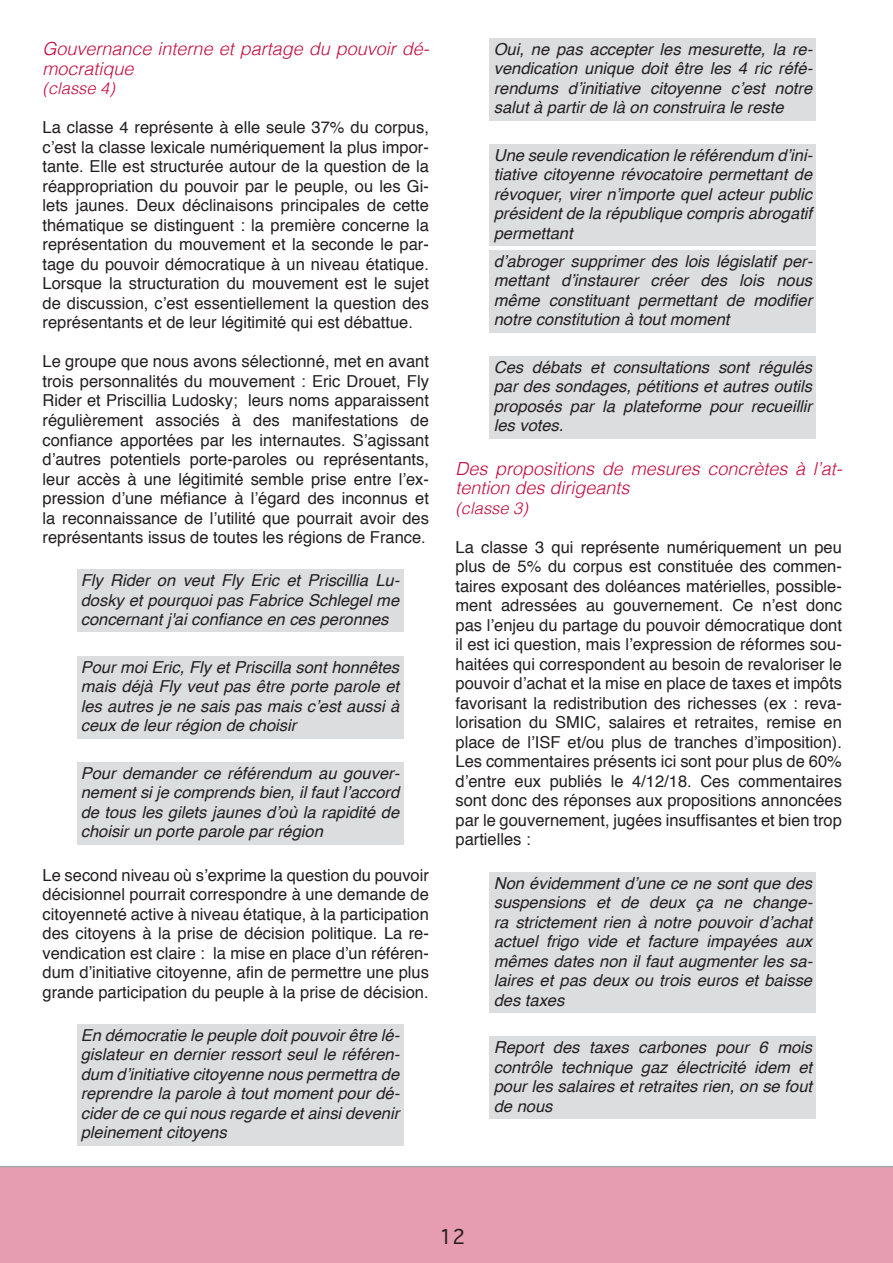
<style>
.page{position:relative;width:893px;height:1263px;background:#fff}
.page>*{position:absolute;margin:0;border:0;box-sizing:border-box;transform-origin:0 0}
.t1{font:19.5px "Geneva";color:#231f20}
.titre_3{font:italic 300 18px/19.5px "Helvetica";color:#c40a3c}
.t2{font:16.5px/19.5px "Helvetica";color:#231f20;text-align:justify}
.citation{font:italic 16.5px/19.5px "Helvetica";color:#231f20;text-align:justify}
.titre_3-2{font:italic 300 16.5px "Helvetica";color:#c40a3c}
</style>
<div class="page">
<div style="left:0;top:1166px;width:893px;height:97px;background:#e79db1"></div>
<div style="left:77px;top:570px;width:326px;height:62px;background:#dcdddf"></div>
<div style="left:77px;top:656px;width:326px;height:82px;background:#dcdddf"></div>
<div style="left:77px;top:762px;width:326px;height:82px;background:#dcdddf"></div>
<div style="left:77px;top:1024px;width:326px;height:121px;background:#dcdddf"></div>
<div style="left:489px;top:38px;width:327px;height:82px;background:#dcdddf"></div>
<div style="left:489px;top:144px;width:327px;height:102px;background:#dcdddf"></div>
<div style="left:489px;top:250px;width:327px;height:82px;background:#dcdddf"></div>
<div style="left:489px;top:356px;width:327px;height:82px;background:#dcdddf"></div>
<div style="left:489px;top:872px;width:327px;height:140px;background:#dcdddf"></div>
<div style="left:489px;top:1036px;width:327px;height:82px;background:#dcdddf"></div>
<p class="titre_3" style="left:43px;top:38px;width:388px">Gouvernance interne et partage du pouvoir dé&shy;mocratique</p>
<p class="titre_3-2" style="left:43px;top:75px;width:74px">(classe 4)</p>
<p class="t2" style="left:43px;top:118px;width:388px">La classe 4 représente à elle seule 37% du corpus, c’est la classe lexicale numériquement la plus impor&shy;tante. Elle est structurée autour de la question de la réappropriation du pouvoir par le peuple, ou les Gi&shy;lets jaunes. Deux déclinaisons principales de cette thématique se distinguent : la première concerne la représentation du mouvement et la seconde le par&shy;tage du pouvoir démocratique à un niveau étatique.<br>Lorsque la structuration du mouvement est le sujet de discussion, c’est essentiellement la question des représentants et de leur légitimité qui est débattue.</p>
<p class="t2" style="left:43px;top:352px;width:388px">Le groupe que nous avons sélectionné, met en avant trois personnalités du mouvement : Eric Drouet, Fly Rider et Priscillia Ludosky; leurs noms apparaissent régulièrement associés à des manifestations de confiance apportées par les internautes. S’agissant d’autres potentiels porte-paroles ou représentants, leur accès à une légitimité semble prise entre l’ex&shy;pression d’une méfiance à l’égard des inconnus et la reconnaissance de l’utilité que pourrait avoir des représentants issus de toutes les régions de France.</p>
<p class="citation" style="left:81px;top:571px;width:320px">Fly Rider on veut Fly Eric et Priscillia Lu&shy;dosky et pourquoi pas Fabrice Schlegel me concernant j'ai confiance en ces peronnes</p>
<p class="citation" style="left:81px;top:658px;width:320px">Pour moi Eric, Fly et Priscilla sont honnêtes mais déjà Fly veut pas être porte parole et les autres je ne sais pas mais c’est aussi à ceux de leur région de choisir</p>
<p class="citation" style="left:81px;top:764px;width:320px">Pour demander ce référendum au gouver&shy;nement si je comprends bien, il faut l’accord de tous les gilets jaunes d’où la rapidité de choisir un porte parole par région</p>
<p class="t2" style="left:43px;top:865px;width:388px">Le second niveau où s’exprime la question du pouvoir décisionnel pourrait correspondre à une demande de citoyenneté active à niveau étatique, à la participation des citoyens à la prise de décision politique. La re&shy;vendication est claire : la mise en place d’un référen&shy;dum d’initiative citoyenne, afin de permettre une plus grande participation du peuple à la prise de décision.</p>
<p class="citation" style="left:81px;top:1026px;width:320px">En démocratie le peuple doit pouvoir être lé&shy;gislateur en dernier ressort seul le référen&shy;dum d’initiative citoyenne nous permettra de reprendre la parole à tout moment pour dé&shy;cider de ce qui nous regarde et ainsi devenir pleinement citoyens</p>
<p class="citation" style="left:494px;top:40px;width:320px">Oui, ne pas accepter les mesurette, la re&shy;vendication unique doit être les 4 ric réfé&shy;rendums d’initiative citoyenne c’est notre salut à partir de là on construira le reste</p>
<p class="citation" style="left:494px;top:146px;width:320px">Une seule revendication le référendum d’ini&shy;tiative citoyenne révocatoire permettant de révoquer, virer n’importe quel acteur public président de la république compris abrogatif permettant</p>
<p class="citation" style="left:494px;top:252px;width:320px">d’abroger supprimer des lois législatif per&shy;mettant d’instaurer créer des lois nous même constituant permettant de modifier notre constitution à tout moment</p>
<p class="citation" style="left:494px;top:358px;width:320px">Ces débats et consultations sont régulés par des sondages, pétitions et autres outils proposés par la plateforme pour recueillir les votes.</p>
<p class="titre_3" style="left:455px;top:457px;width:388px">Des propositions de mesures concrètes à l’at&shy;tention des dirigeants</p>
<p class="titre_3-2" style="left:455px;top:494px;width:74px">(classe 3)</p>
<p class="t2" style="left:455px;top:538px;width:388px">La classe 3 qui représente numériquement un peu plus de 5% du corpus est constituée des commen&shy;taires exposant des doléances matérielles, possible&shy;ment adressées au gouvernement. Ce n’est donc pas l’enjeu du partage du pouvoir démocratique dont il est ici question, mais l’expression de réformes sou&shy;haitées qui correspondent au besoin de revaloriser le pouvoir d’achat et la mise en place de taxes et impôts favorisant la redistribution des richesses (ex : reva&shy;lorisation du SMIC, salaires et retraites, remise en place de l’ISF et/ou plus de tranches d’imposition).<br>Les commentaires présents ici sont pour plus de 60% d’entre eux publiés le 4/12/18. Ces commentaires sont donc des réponses aux propositions annoncées par le gouvernement, jugées insuffisantes et bien trop partielles :</p>
<p class="citation" style="left:494px;top:873px;width:320px">Non évidemment d’une ce ne sont que des suspensions et de deux ça ne change&shy;ra strictement rien à notre pouvoir d’achat actuel frigo vide et facture impayées aux mêmes dates non il faut augmenter les sa&shy;laires et pas deux ou trois euros et baisse des taxes</p>
<p class="citation" style="left:494px;top:1038px;width:320px">Report des taxes carbones pour 6 mois contrôle technique gaz électricité idem et pour les salaires et retraites rien, on se fout de nous</p>
<p class="t1" style="left:439px;top:1226px;width:28px">12</p>
</div>
